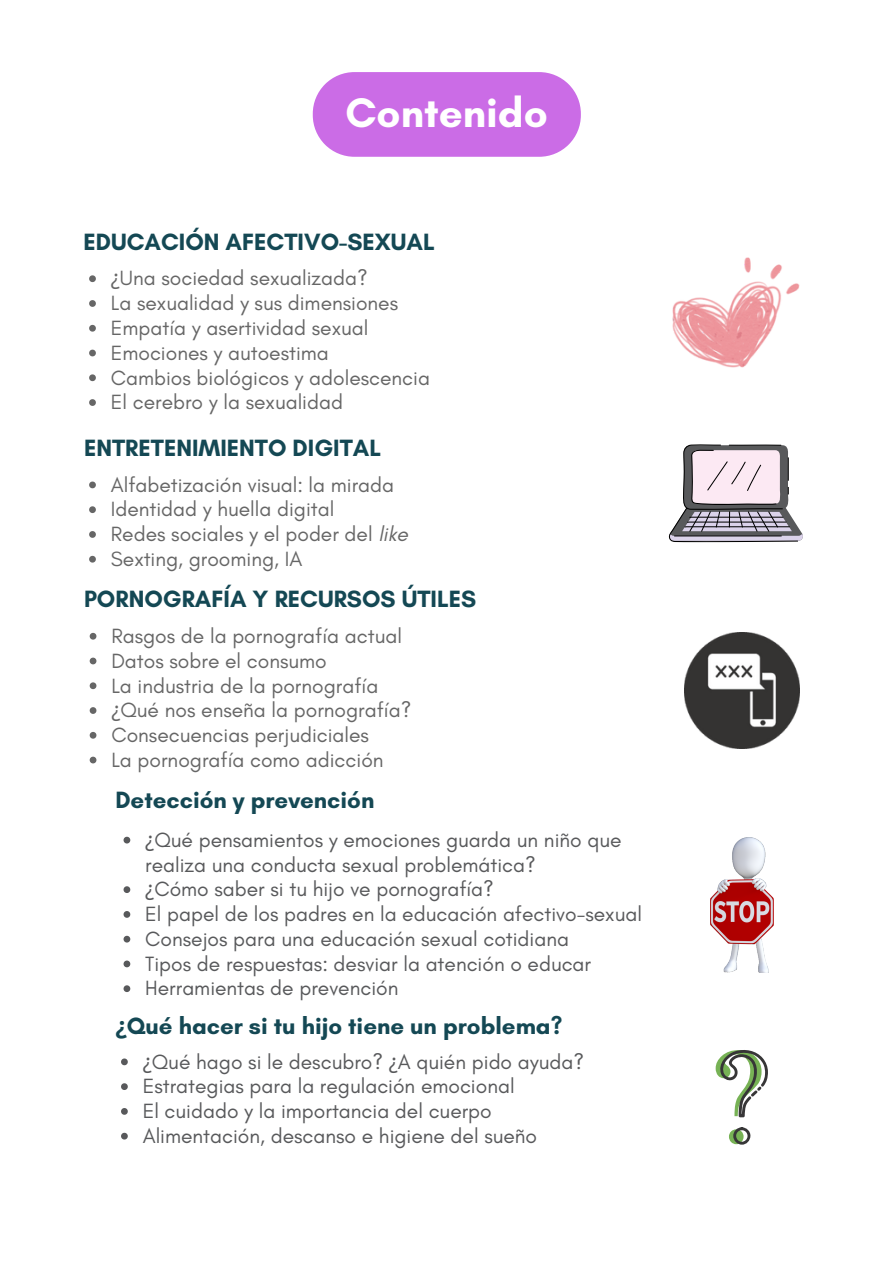
<style>
.page{position:relative;width:894px;height:1264px;background:#fff}
.page>*{position:absolute;margin:0;border:0;box-sizing:border-box;transform-origin:0 0}
.t1{font:700 42px "Glacial Indifference";color:#fff}
.t2{font:700 24px "Glacial Indifference";color:#144854}
.t3{font:21px/24.8px "Glacial Indifference";color:#58595b}
.t4{font:21px "Glacial Indifference";color:#666}
.s1{font-family:"Noto Sans"}
.s2{font-style:italic}
</style>
<div class="page">
<svg style="left:313px;top:72px;width:267px;height:85px;background:#ce75e7"></svg>
<img style="left:710px;top:837px;width:63px;height:135px">
<svg style="left:715px;top:1050px;width:52px;height:94px"></svg>
<svg style="left:668px;top:444px;width:135px;height:98px"></svg>
<svg style="left:89px;top:275px;width:7px;height:7px"></svg>
<svg style="left:89px;top:300px;width:7px;height:7px"></svg>
<svg style="left:89px;top:325px;width:7px;height:6px"></svg>
<svg style="left:89px;top:349px;width:7px;height:7px"></svg>
<svg style="left:89px;top:374px;width:7px;height:7px"></svg>
<svg style="left:89px;top:399px;width:7px;height:7px"></svg>
<svg style="left:89px;top:481px;width:7px;height:7px"></svg>
<svg style="left:89px;top:506px;width:7px;height:7px"></svg>
<svg style="left:89px;top:531px;width:7px;height:7px"></svg>
<svg style="left:89px;top:556px;width:7px;height:6px"></svg>
<svg style="left:90px;top:633px;width:6px;height:6px"></svg>
<svg style="left:90px;top:657px;width:6px;height:7px"></svg>
<svg style="left:90px;top:682px;width:6px;height:7px"></svg>
<svg style="left:90px;top:707px;width:6px;height:7px"></svg>
<svg style="left:90px;top:732px;width:6px;height:6px"></svg>
<svg style="left:90px;top:756px;width:6px;height:7px"></svg>
<svg style="left:121px;top:1058px;width:7px;height:7px"></svg>
<svg style="left:121px;top:1083px;width:7px;height:6px"></svg>
<svg style="left:121px;top:1108px;width:7px;height:6px"></svg>
<svg style="left:121px;top:1132px;width:7px;height:7px"></svg>
<svg style="left:123px;top:836px;width:7px;height:7px"></svg>
<svg style="left:123px;top:886px;width:7px;height:7px"></svg>
<svg style="left:123px;top:911px;width:7px;height:6px"></svg>
<svg style="left:123px;top:935px;width:7px;height:7px"></svg>
<svg style="left:123px;top:960px;width:7px;height:7px"></svg>
<svg style="left:123px;top:985px;width:7px;height:7px"></svg>
<img style="left:672px;top:257px;width:127px;height:110px">
<img style="left:684px;top:632px;width:115px;height:116px">
<h1 class="t1" style="left:345px;top:87px;width:204px">Contenido</h1>
<p class="t2" style="left:83px;top:227px;width:353px">EDUCACIÓN AFECTIVO-SEXUAL</p>
<p class="t4" style="left:111px;top:265px;width:258px"><span class="s1">¿</span>Una sociedad sexualizada?</p>
<p class="t4" style="left:111px;top:290px;width:289px">La sexualidad y sus dimensiones</p>
<p class="t4" style="left:111px;top:315px;width:259px">Empatía y asertividad sexual</p>
<p class="t4" style="left:111px;top:340px;width:219px">Emociones y autoestima</p>
<p class="t4" style="left:111px;top:364px;width:320px">Cambios biológicos y adolescencia</p>
<h2 class="t4" style="left:111px;top:389px;width:234px">El cerebro y la sexualidad</h2>
<p class="t2" style="left:84px;top:433px;width:298px">ENTRETENIMIENTO DIGITAL</p>
<p class="t4" style="left:111px;top:471px;width:285px">Alfabetización visual: la mirada</p>
<p class="t4" style="left:111px;top:496px;width:225px">Identidad y huella digital</p>
<p class="t4" style="left:111px;top:521px;width:299px">Redes sociales y el poder del <span class="s2">like</span></p>
<h2 class="t4" style="left:111px;top:546px;width:193px">Sexting, grooming, IA</h2>
<p class="t2" style="left:84px;top:584px;width:393px">PORNOGRAFÍA Y RECURSOS ÚTILES</p>
<p class="t4" style="left:111px;top:623px;width:292px">Rasgos de la pornografía actual</p>
<p class="t4" style="left:111px;top:647px;width:217px">Datos sobre el consumo</p>
<p class="t4" style="left:111px;top:672px;width:268px">La industria de la pornografía</p>
<p class="t4" style="left:111px;top:697px;width:301px"><span class="s1">¿</span>Qué nos enseña la pornografía?</p>
<p class="t4" style="left:111px;top:722px;width:259px">Consecuencias perjudiciales</p>
<h3 class="t4" style="left:111px;top:746px;width:273px">La pornografía como adicción</h3>
<p class="t2" style="left:115px;top:785px;width:260px">Detección y prevención</p>
<h3 class="t3" style="left:145px;top:827px;width:477px"><span class="s1">¿</span>Qué pensamientos y emociones guarda un niño que realiza una conducta sexual problemática?</h3>
<p class="t3" style="left:145px;top:876px;width:350px"><span class="s1">¿</span>Cómo saber si tu hijo ve pornografía?</p>
<p class="t3" style="left:145px;top:901px;width:498px">El papel de los padres en la educación afectivo-sexual</p>
<p class="t3" style="left:145px;top:926px;width:425px">Consejos para una educación sexual cotidiana</p>
<p class="t3" style="left:145px;top:950px;width:447px">Tipos de respuestas: desviar la atención o educar</p>
<p class="t3" style="left:145px;top:975px;width:254px">Herramientas de prevención</p>
<p class="t2" style="left:115px;top:1011px;width:448px"><span class="s1">¿</span>Qué hacer si tu hijo tiene un problema?</p>
<p class="t3" style="left:143px;top:1048px;width:442px"><span class="s1">¿</span>Qué hago si le descubro? <span class="s1">¿</span>A quién pido ayuda?</p>
<p class="t3" style="left:143px;top:1073px;width:373px">Estrategias para la regulación emocional</p>
<p class="t3" style="left:143px;top:1098px;width:350px">El cuidado y la importancia del cuerpo</p>
<p class="t3" style="left:143px;top:1123px;width:396px">Alimentación, descanso e higiene del sueño</p>
</div>
